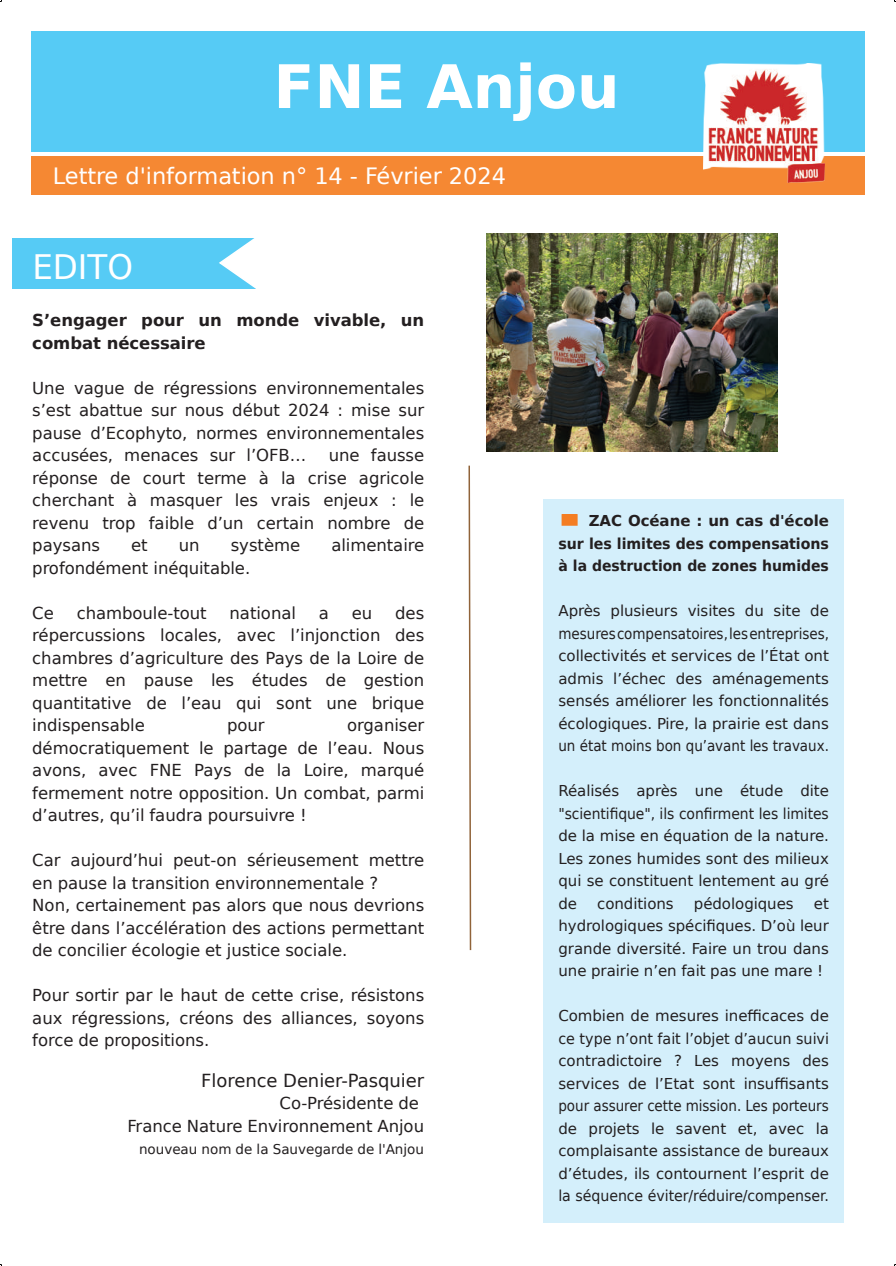
<style>
.page{position:relative;width:896px;height:1266px;background:#fff}
.page>*{position:absolute;margin:0;border:0;box-sizing:border-box;transform-origin:0 0}
.t1{font:700 60px "DejaVu Sans";color:#fff}
.t2{font:33.75px "DejaVu Sans";color:#fff}
.t3{font:22.5px "DejaVu Sans";letter-spacing:-.005em;color:#fff}
.t4{font:18px "DejaVu Sans";letter-spacing:-.005em;color:#231f20}
.t5{font:16.5px/22.5px "DejaVu Sans";letter-spacing:-.005em;color:#231f20;text-align:justify}
.t6{font:700 16.5px/22.5px "DejaVu Sans";letter-spacing:-.005em;color:#231f20}
.t7{font:15px/22.5px "DejaVu Sans";letter-spacing:-.005em;color:#231f20;text-align:justify}
.t8{font:700 15px/22.5px "DejaVu Sans";letter-spacing:-.005em;color:#231f20;text-align:justify}
.t9{font:13.5px "DejaVu Sans";color:#231f20}
</style>
<div class="page">
<div style="left:32px;top:32px;width:833px;height:120px;background:#56cbf5"></div>
<div style="left:32px;top:156px;width:833px;height:39px;background:#f58833"></div>
<div style="left:12px;top:238px;width:244px;height:51px;background:#56cbf5"></div>
<svg style="left:219px;top:238px;width:37px;height:51px"></svg>
<svg style="left:468px;top:465px;width:4px;height:486px"></svg>
<div style="left:543px;top:499px;width:301px;height:723px;background:#d4effb"></div>
<div style="left:562px;top:515px;width:15px;height:10px;background:#f47d22"></div>
<div style="left:562px;top:514px;width:16px;height:12px;border:2px solid #f47d22"></div>
<img style="left:487px;top:233px;width:290px;height:218px">
<img style="left:703px;top:64px;width:121px;height:118px">
<h1 class="t1" style="left:273px;top:52px;width:348px">FNE Anjou</h1>
<h3 class="t3" style="left:53px;top:163px;width:455px">Lettre d'information n° 14 - Février 2024</h3>
<h2 class="t2" style="left:32px;top:247px;width:102px">EDITO</h2>
<p class="t6" style="left:32px;top:309px;width:393px">S’engager pour un monde vivable, un combat nécessaire</p>
<p class="t5" style="left:32px;top:377px;width:393px">Une vague de régressions environnementales s’est abattue sur nous début 2024 : mise sur pause d’Ecophyto, normes environnementales accusées, menaces sur l’OFB…</p>
<p class="t5" style="left:32px;top:444px;width:393px;text-indent:297px">une fausse réponse de court terme à la crise agricole cherchant à masquer les vrais enjeux : le revenu trop faible d’un certain nombre de paysans</p>
<p class="t5" style="left:131px;top:534px;width:18px">et</p>
<p class="t5" style="left:179px;top:534px;width:22px">un</p>
<p class="t5" style="left:231px;top:534px;width:71px">système</p>
<p class="t5" style="left:331px;top:534px;width:94px">alimentaire</p>
<p class="t5" style="left:32px;top:557px;width:219px">profondément inéquitable.</p>
<p class="t5" style="left:32px;top:602px;width:23px">Ce</p>
<p class="t5" style="left:77px;top:602px;width:131px">chamboule-tout</p>
<p class="t5" style="left:230px;top:602px;width:68px">national</p>
<p class="t5" style="left:319px;top:602px;width:12px">a</p>
<p class="t5" style="left:352px;top:602px;width:22px">eu</p>
<p class="t5" style="left:32px;top:602px;width:393px;text-indent:363px">des répercussions locales, avec l’injonction des chambres d’agriculture des Pays de la Loire de mettre en pause les études de gestion quantitative de l’eau qui sont une brique indispensable</p>
<p class="t5" style="left:32px;top:714px;width:393px;text-indent:315px">organiser démocratiquement le partage de l’eau. Nous avons, avec FNE Pays de la Loire, marqué fermement notre opposition. Un combat, parmi d’autres, qu’il faudra poursuivre !</p>
<p class="t5" style="left:32px;top:849px;width:393px;text-align:left">Car aujourd’hui peut-on sérieusement mettre en pause la transition environnementale ?<br>Non, certainement pas alors que nous devrions être dans l’accélération des actions permettant de concilier écologie et justice sociale.</p>
<p class="t5" style="left:32px;top:984px;width:393px">Pour sortir par le haut de cette crise, résistons aux régressions, créons des alliances, soyons force de propositions.</p>
<p class="t5" style="left:227px;top:714px;width:39px">pour</p>
<p class="t4" style="left:201px;top:1070px;width:224px">Florence Denier-Pasquier</p>
<p class="t5" style="left:127px;top:1092px;width:298px;text-indent:152px">Co-Présidente de<br>France Nature Environnement Anjou</p>
<p class="t9" style="left:139px;top:1142px;width:286px">nouveau nom de la Sauvegarde de l'Anjou</p>
<p class="t8" style="left:558px;top:510px;width:272px;text-indent:30px">ZAC Océane : un cas d'école sur les limites des compensations à la destruction de zones humides</p>
<p class="t7" style="left:558px;top:600px;width:272px">Après plusieurs visites du site de mesurescompensatoires,lesentreprises, collectivités et services de l’État ont admis l’échec des aménagements sensés améliorer les fonctionnalités écologiques. Pire, la prairie est dans un état moins bon qu’avant les travaux.</p>
<p class="t7" style="left:558px;top:780px;width:272px">Réalisés après une étude dite "scientifique", ils confirment les limites de la mise en équation de la nature.<br>Les zones humides sont des milieux qui se constituent lentement au gré de</p>
<p class="t7" style="left:597px;top:892px;width:78px">conditions</p>
<p class="t7" style="left:694px;top:892px;width:101px">pédologiques</p>
<p class="t7" style="left:558px;top:892px;width:272px;text-indent:255px">et hydrologiques spécifiques. D’où leur grande diversité. Faire un trou dans une prairie n’en fait pas une mare !</p>
<p class="t7" style="left:558px;top:1005px;width:272px">Combien de mesures inefficaces de ce type n’ont fait l’objet d’aucun suivi contradictoire ? Les moyens des services de l’Etat sont insuffisants pour assurer cette mission. Les porteurs de projets le savent et, avec la complaisante assistance de bureaux d’études, ils contournent l’esprit de la séquence éviter/réduire/compenser.</p>
</div>
